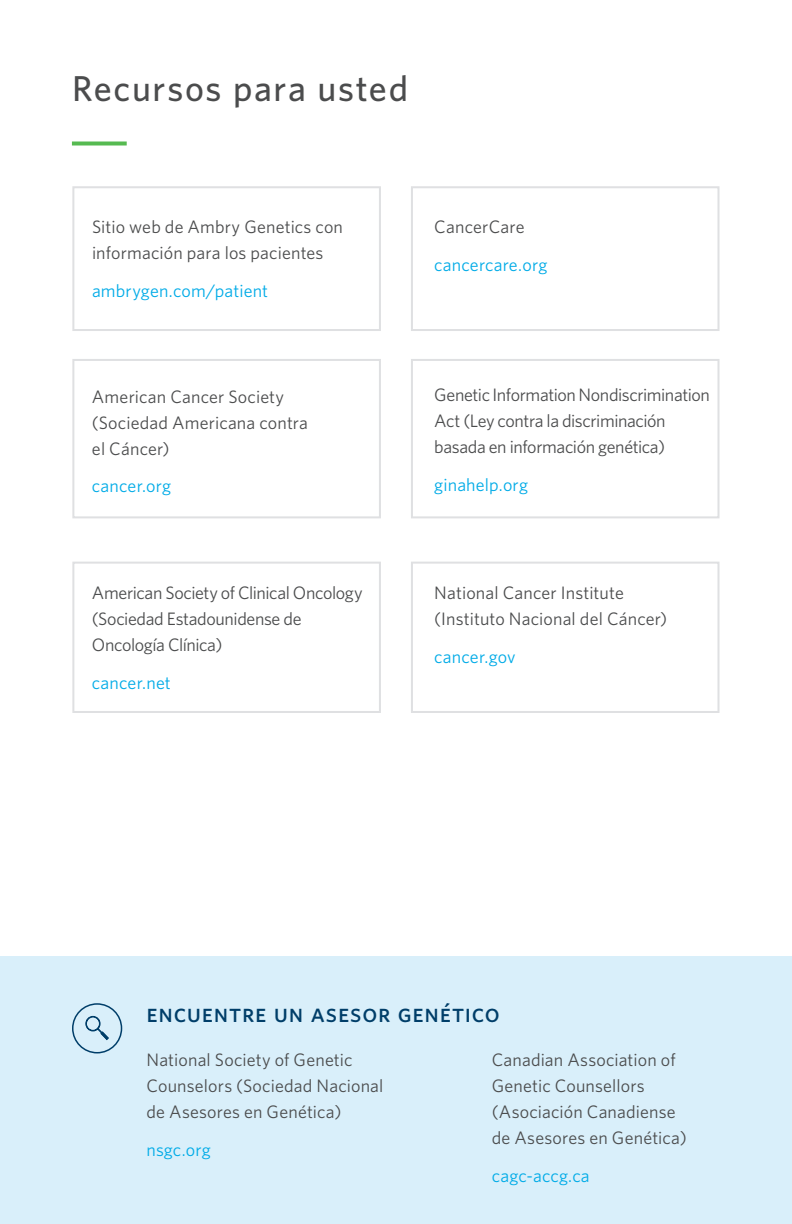
<style>
.page{position:relative;width:792px;height:1224px;background:#fff}
.page>*{position:absolute;margin:0;border:0;box-sizing:border-box;transform-origin:0 0}
.Titles_Sentinel{font:500 36px "Whitney";letter-spacing:.045em;color:#4b4c4d}
.whitney_sub_head{font:26px "Whitney Medium SC";letter-spacing:.03em;color:#003e69}
.Section_text{font:18px/26px "Whitney";letter-spacing:.005em;color:#4b4c4d}
.Link_section_text{font:18px "Whitney";letter-spacing:.01em;color:#00abe7}
.Section_text-2{font:18px/26px "Whitney";letter-spacing:-.025em;color:#4b4c4d}
.Section_text-3{font:18px/26px "Whitney";letter-spacing:-.02em;color:#4b4c4d}
</style>
<div class="page">
<div style="left:0;top:957px;width:792px;height:267px;background:#d9effa"></div>
<div style="left:72px;top:1003px;width:50px;height:50px;border:2px solid #003e69;border-radius:50%"></div>
<svg style="left:86px;top:1016px;width:23px;height:24px"></svg>
<div style="left:72px;top:186px;width:309px;height:145px;border:2px solid #dfe0e2"></div>
<div style="left:72px;top:359px;width:309px;height:159px;border:2px solid #dfe0e2"></div>
<div style="left:72px;top:562px;width:309px;height:151px;border:2px solid #dfe0e2"></div>
<div style="left:411px;top:186px;width:309px;height:145px;border:2px solid #dfe0e2"></div>
<div style="left:411px;top:359px;width:309px;height:159px;border:2px solid #dfe0e2"></div>
<div style="left:411px;top:562px;width:309px;height:151px;border:2px solid #dfe0e2"></div>
<svg style="left:72px;top:142px;width:55px;height:4px"></svg>
<p class="Titles_Sentinel" style="left:72px;top:64px;width:338px">Recursos para usted</p>
<p class="Section_text" style="left:92px;top:214px;width:253px">Sitio web de Ambry Genetics con información para los pacientes</p>
<p class="Link_section_text" style="left:92px;top:279px;width:178px">ambrygen.com/patient</p>
<p class="Section_text" style="left:92px;top:383px;width:218px">American Cancer Society (Sociedad Americana contra el Cáncer)</p>
<p class="Link_section_text" style="left:92px;top:474px;width:81px">cancer.org</p>
<p class="Section_text-3" style="left:92px;top:580px;width:272px">American Society of Clinical Oncology (Sociedad Estadounidense de<br>Oncología Clínica)</p>
<p class="Link_section_text" style="left:92px;top:671px;width:80px">cancer.net</p>
<p class="Section_text" style="left:434px;top:214px;width:92px">CancerCare</p>
<p class="Link_section_text" style="left:434px;top:253px;width:115px">cancercare.org</p>
<p class="Section_text-2" style="left:434px;top:381px;width:277px">Genetic Information Nondiscrimination<br>Act (Ley contra la discriminación basada en información genética)</p>
<p class="Link_section_text" style="left:434px;top:472px;width:95px">ginahelp.org</p>
<p class="Section_text" style="left:434px;top:580px;width:234px">National Cancer Institute (Instituto Nacional del Cáncer)</p>
<p class="Link_section_text" style="left:434px;top:645px;width:83px">cancer.gov</p>
<p class="whitney_sub_head" style="left:146px;top:997px;width:355px">encuentre un asesor genético</p>
<p class="Section_text" style="left:146px;top:1047px;width:238px">National Society of Genetic<br>Counselors (Sociedad Nacional de Asesores en Genética)</p>
<p class="Link_section_text" style="left:146px;top:1138px;width:66px">nsgc.org</p>
<p class="Section_text" style="left:492px;top:1047px;width:197px">Canadian Association of<br>Genetic Counsellors (Asociación Canadiense de Asesores en Genética)</p>
<p class="Link_section_text" style="left:492px;top:1164px;width:99px">cagc-accg.ca</p>
</div>
